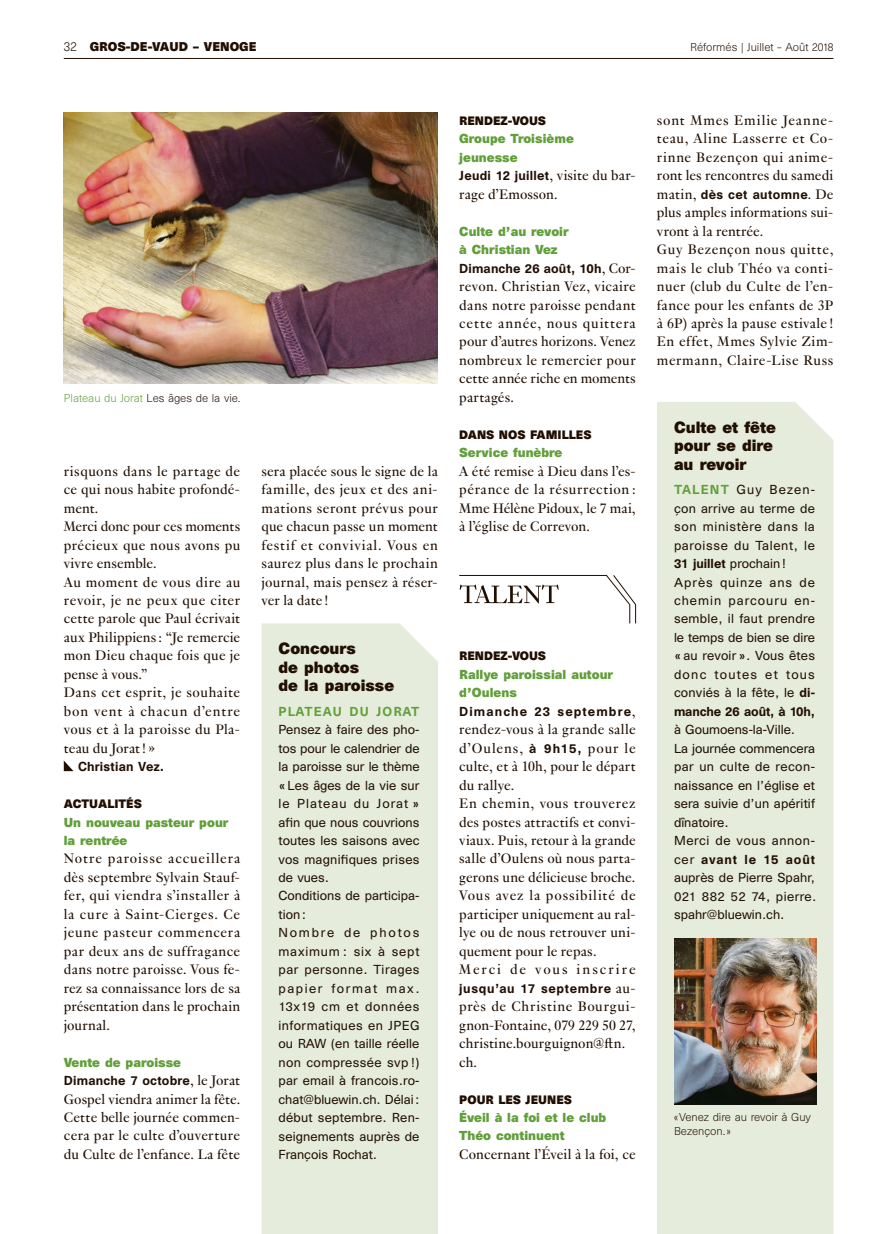
<style>
.page{position:relative;width:893px;height:1234px;background:#fff}
.page>*{position:absolute;margin:0;border:0;box-sizing:border-box;transform-origin:0 0}
.t1{font:15px/18.5px "Genath";letter-spacing:.015em;color:#200e00;text-align:justify}
.t2{font:700 15px/18.5px "Unica SB";color:#200e00}
.t3{font:12px/18.5px "Unica SB";letter-spacing:.01em;color:#200e00}
.t4{font:12px/18.5px "Unica SB";letter-spacing:.045em;color:#200e00}
.t5{font:700 12px/18.5px "Unica SB";color:#609f39}
.t6{font:500 12px/18.5px "Unica SB";letter-spacing:.03em;color:#200e00}
.t7{font:500 12px "Unica SB";letter-spacing:.055em;color:#200e00}
.t8{font:500 12px "Unica SB";letter-spacing:.09em;color:#609f39}
.t9{font:700 11.7px "Unica SB";color:#200e00}
.t10{font:700 11.25px "Unica SB";color:#200e00}
.t11{font:300 10.5px/13.5px "Unica SB";color:#200e00}
.s1{font-weight:300;font-size:12px}
.s2{color:#609f39}
.s3{font-weight:700;color:#609f39}
.s4{font-family:"Genath";font-weight:400;font-size:15px}
.s5{font-weight:500;color:#200e00}
.s6{font-family:"Genath";font-weight:400;font-size:15px;color:#200e00}
.s7{font-family:"Unica SB";font-weight:500;font-size:12px}
.s8{font-weight:500;color:#609f39}
.s9{font-weight:500}
</style>
<div class="page">
<svg style="left:64px;top:761px;width:10px;height:10px"></svg>
<svg style="left:459px;top:575px;width:177px;height:48px"></svg>
<div style="left:657px;top:402px;width:176px;height:831px;background:#e5ecdb"></div>
<img style="left:674px;top:937px;width:142px;height:166px">
<div style="left:261px;top:623px;width:177px;height:610px;background:#e5ecdb"></div>
<img style="left:64px;top:113px;width:374px;height:270px">
<hr style="left:64px;top:58px;width:769px;height:1px;background:#200e00">
<p class="t9" style="left:64px;top:39px;width:194px"><span class="s1">32</span> GROS-DE-VAUD – VENOGE</p>
<p class="t11" style="left:690px;top:41px;width:145px">Réformés | Juillet – Août 2018</p>
<p class="t11" style="left:64px;top:391px;width:178px"><span class="s2">Plateau du Jorat</span> Les âges de la vie.</p>
<p class="t1" style="left:64px;top:460px;width:178px;text-align:left">risquons dans le partage de ce qui nous habite profondé&shy;ment.<br>Merci donc pour ces moments précieux que nous avons pu vivre ensemble.<br>Au moment de vous dire au revoir, je ne peux que citer cette parole que Paul écrivait aux Philippiens : “Je remercie mon Dieu chaque fois que je pense à vous.”<br>Dans cet esprit, je souhaite bon vent à chacun d’entre vous et à la paroisse du Pla&shy;teau du Jorat ! »</p>
<p class="t6" style="left:78px;top:758px;width:88px">Christian Vez.</p>
<p class="t10" style="left:64px;top:796px;width:80px">ACTUALITÉS</p>
<p class="t5" style="left:64px;top:813px;width:166px">Un nouveau pasteur pour la rentrée</p>
<p class="t1" style="left:64px;top:848px;width:178px">Notre paroisse accueillera dès septembre Sylvain Stauf&shy;fer, qui viendra s’installer à la cure à Saint-Cierges. Ce jeune pasteur commencera par deux ans de suffragance dans notre paroisse. Vous fe&shy;rez sa connaissance lors de sa présentation dans le prochain journal.</p>
<p class="t6" style="left:64px;top:1053px;width:178px"><span class="s3">Vente de paroisse<br></span>Dimanche 7 octobre<span class="s4">, le Jorat</span></p>
<p class="t1" style="left:64px;top:1088px;width:178px">Gospel viendra animer la fête.<br>Cette belle journée commen&shy;cera par le culte d’ouverture du Culte de l’enfance. La fête</p>
<p class="t1" style="left:261px;top:460px;width:178px">sera placée sous le signe de la famille, des jeux et des ani&shy;mations seront prévus pour que chacun passe un moment festif et convivial. Vous en saurez plus dans le prochain journal, mais pensez à réser&shy;ver la date !</p>
<p class="t2" style="left:279px;top:641px;width:117px">Concours<br>de photos<br>de la paroisse</p>
<p class="t8" style="left:279px;top:703px;width:142px">PLATEAU DU JORAT</p>
<p class="t3" style="left:279px;top:720px;width:143px">Pensez à faire des pho&shy;tos pour le calendrier de la paroisse sur le thème «Les âges de la vie sur le Plateau du Jorat » afin que nous couvrions toutes les saisons avec vos magnifiques prises de vues.<br>Conditions de participa&shy;tion:<br>Nombre de photos maximum : six à sept par personne. Tirages papier format max.<br>13x19 cm et données informatiques en JPEG ou RAW (en taille réelle non compressée svp !) par email à francois.ro&shy;chat@bluewin.ch. Délai: début septembre. Ren&shy;seignements auprès de<br>François Rochat.</p>
<p class="t10" style="left:459px;top:114px;width:88px">RENDEZ-VOUS</p>
<p class="t5" style="left:459px;top:131px;width:178px">Groupe Troisième<br>jeunesse<br><span class="s5">Jeudi 12 juillet</span><span class="s6">, visite du bar-</span></p>
<p class="t1" style="left:459px;top:184px;width:100px">rage d’Emosson.</p>
<p class="t5" style="left:459px;top:223px;width:178px">Culte d’au revoir<br>à Christian Vez<br><span class="s5">Dimanche 26 août, 10h</span><span class="s6">, Cor-</span></p>
<p class="t1" style="left:459px;top:276px;width:178px">revon. Christian Vez, vicaire dans notre paroisse pendant cette année, nous quittera pour d’autres horizons. Venez nombreux le remercier pour cette année riche en moments partagés.</p>
<p class="t10" style="left:459px;top:427px;width:134px">DANS NOS FAMILLES</p>
<p class="t5" style="left:459px;top:444px;width:105px">Service funèbre</p>
<p class="t1" style="left:459px;top:460px;width:178px">A été remise à Dieu dans l’es&shy;pérance de la résurrection :<br>Mme Hélène Pidoux, le 7 mai, à l’église de Correvon.</p>
<p class="t10" style="left:459px;top:649px;width:88px">RENDEZ-VOUS</p>
<p class="t5" style="left:459px;top:666px;width:178px">Rallye paroissial autour d’Oulens<br><span class="s5">Dimanche 23 septembre</span><span class="s6">,</span></p>
<p class="t1" style="left:459px;top:719px;width:178px;text-align:left">rendez-vous à la grande salle d’Oulens, <span class="s7">à 9h15,</span> pour le culte, et à 10h, pour le départ du rallye.<br>En chemin, vous trouverez des postes attractifs et convi&shy;viaux. Puis, retour à la grande salle d’Oulens où nous parta&shy;gerons une délicieuse broche.<br>Vous avez la possibilité de participer uniquement au ral&shy;lye ou de nous retrouver uni&shy;quement pour le repas.<br>Merci de vous inscrire</p>
<p class="t7" style="left:459px;top:980px;width:178px">jusqu’au 17 septembre <span class="s4">au-</span></p>
<p class="t1" style="left:459px;top:995px;width:178px;text-align:left">près de Christine Bourgui&shy;gnon-Fontaine, 079 229 50 27, christine.bourguignon@ftn. ch.</p>
<p class="t10" style="left:459px;top:1091px;width:114px">POUR LES JEUNES</p>
<p class="t5" style="left:459px;top:1109px;width:149px">Éveil à la foi et le club<br>Théo continuent</p>
<p class="t1" style="left:459px;top:1143px;width:178px">Concernant l’Éveil à la foi, ce</p>
<p class="t1" style="left:657px;top:110px;width:178px">sont Mmes Emilie Jeanne&shy;teau, Aline Lasserre et Co&shy;rinne Bezençon qui anime&shy;ront les rencontres du samedi</p>
<p class="t6" style="left:657px;top:186px;width:178px"><span class="s4">matin,</span> dès cet automne<span class="s4">. De</span></p>
<p class="t1" style="left:657px;top:202px;width:178px;text-align:left">plus amples informations sui&shy;vront à la rentrée.<br>Guy Bezençon nous quitte, mais le club Théo va conti&shy;nuer (club du Culte de l’en&shy;fance pour les enfants de 3P à 6P) après la pause estivale !<br>En effet, Mmes Sylvie Zim&shy;mermann, Claire-Lise Russ</p>
<p class="t2" style="left:674px;top:419px;width:103px">Culte et fête pour se dire au revoir</p>
<p class="t4" style="left:674px;top:481px;width:143px"><span class="s8">TALENT</span> Guy Bezen&shy;çon arrive au terme de son ministère dans la paroisse du Talent, le<br><span class="s9">31 juillet</span> prochain!<br>Après quinze ans de chemin parcouru en&shy;semble, il faut prendre le temps de bien se dire « au revoir ». Vous êtes donc toutes et tous conviés à la fête, le <span class="s9">di&shy;manche 26 août, à 10h,</span></p>
<p class="t3" style="left:674px;top:721px;width:144px">à Goumoens-la-Ville.<br>La journée commencera par un culte de recon&shy;naissance en l’église et sera suivie d’un apéritif dînatoire.<br>Merci de vous annon&shy;cer <span class="s9">avant le 15 août </span>auprès de Pierre Spahr,<br>021 882 52 74, pierre. spahr@bluewin.ch.</p>
<p class="t11" style="left:674px;top:1110px;width:139px">«Venez dire au revoir à Guy<br>Bezençon.»</p>
</div>
